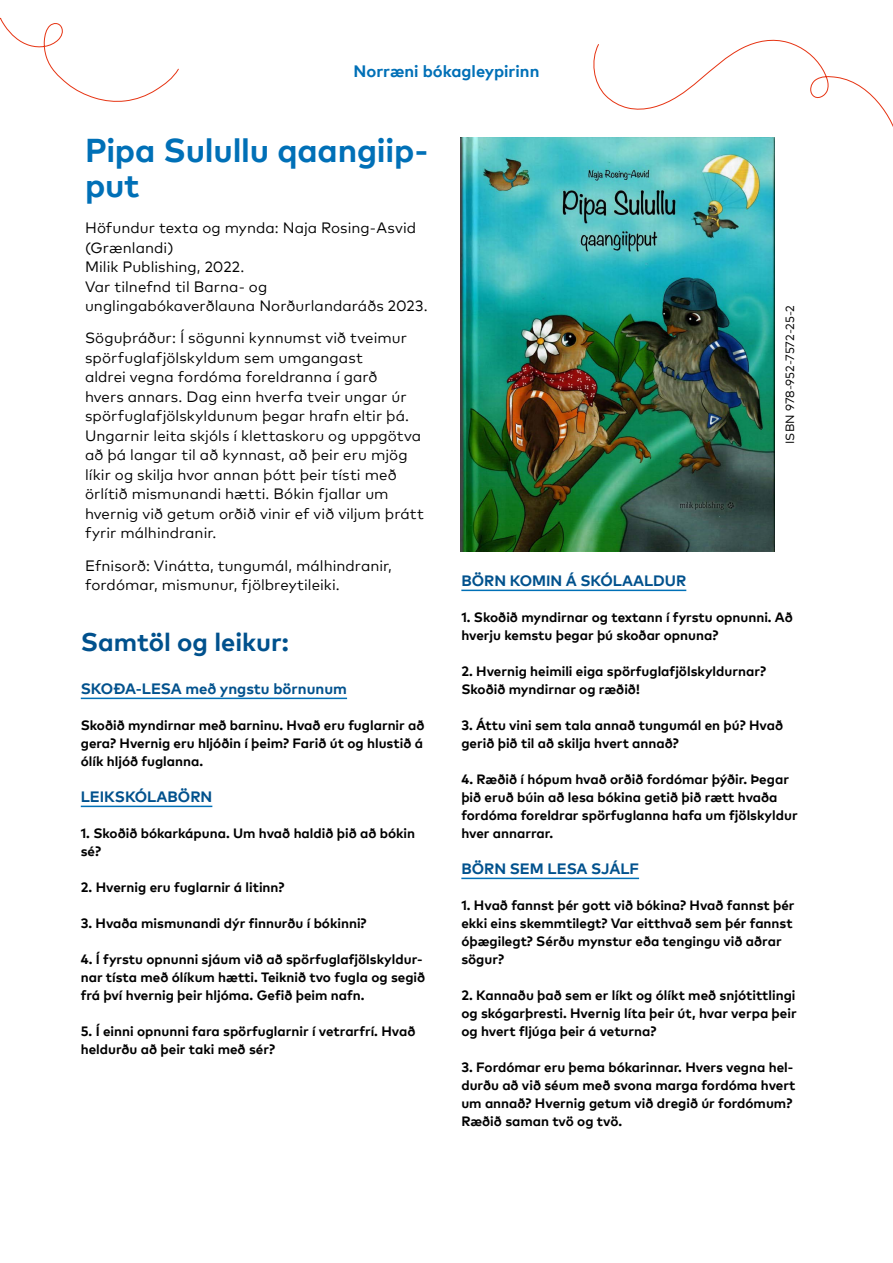
<style>
.page{position:relative;width:893px;height:1263px;background:#fff}
.page>*{position:absolute;margin:0;border:0;box-sizing:border-box;transform-origin:0 0}
.t1{font:700 33px/34.5px "Mark Pro";letter-spacing:-.005em;color:#0070b7}
.t2{font:700 25.5px "Mark Pro";color:#00518d}
.Header_txt{font:700 16.5px "Mark Pro";color:#0070b7}
.P_10{font:15px/19.5px "Mark Pro";letter-spacing:.005em;color:#000}
.Alleviivattu_väliotsikko{font:700 15px "Mark Pro";color:#00518d}
.P_10_space{font:15px/19.5px "Mark Pro";letter-spacing:.005em;color:#000}
.P_9_12_bold_space{font:700 13.5px/18px "Mark Pro";color:#000}
.ISBN{font:12px "Mark Pro";color:#000}
</style>
<div class="page">
<hr style="left:81px;top:698px;width:266px;height:1px;background:#0070b7">
<hr style="left:81px;top:806px;width:131px;height:1px;background:#0070b7">
<hr style="left:461px;top:590px;width:225px;height:1px;background:#0070b7">
<hr style="left:461px;top:878px;width:178px;height:1px;background:#0070b7">
<svg style="left:593px;top:39px;width:300px;height:88px"></svg>
<svg style="left:0;top:17px;width:179px;height:85px"></svg>
<img style="left:461px;top:137px;width:314px;height:414px">
<p class="Header_txt" style="left:353px;top:58px;width:187px">Norræni bókagleypirinn</p>
<h1 class="t1" style="left:85px;top:130px;width:345px">Pipa Sulullu qaangiip&shy;put</h1>
<p class="P_10_space" style="left:85px;top:217px;width:333px">Höfundur texta og mynda: Naja Rosing-Asvid (Grænlandi)</p>
<p class="P_10_space" style="left:85px;top:256px;width:161px">Milik Publishing, 2022.</p>
<p class="P_10" style="left:85px;top:275px;width:344px">Var tilnefnd til Barna- og unglingabókaverðlauna Norðurlandaráðs 2023.</p>
<p class="P_10" style="left:85px;top:327px;width:340px">Söguþráður: Í sögunni kynnumst við tveimur spörfuglafjölskyldum sem umgangast<br>aldrei vegna fordóma foreldranna í garð<br>hvers annars. Dag einn hverfa tveir ungar úr spörfuglafjölskyldunum þegar hrafn eltir þá.<br>Ungarnir leita skjóls í klettaskoru og uppgötva að þá langar til að kynnast, að þeir eru mjög líkir og skilja hvor annan þótt þeir tísti með örlítið mismunandi hætti. Bókin fjallar um hvernig við getum orðið vinir ef við viljum þrátt fyrir málhindranir.</p>
<p class="P_10" style="left:85px;top:554px;width:308px">Efnisorð: Vinátta, tungumál, málhindranir, fordómar, mismunur, fjölbreytileiki.</p>
<h2 class="t2" style="left:81px;top:622px;width:210px">Samtöl og leikur:</h2>
<p class="Alleviivattu_väliotsikko" style="left:81px;top:677px;width:268px">SKOÐA-LESA með yngstu börnunum</p>
<p class="P_9_12_bold_space" style="left:81px;top:715px;width:345px;text-align:justify">Skoðið myndirnar með barninu. Hvað eru fuglarnir að gera? Hvernig eru hljóðin í þeim? Farið út og hlustið á ólík hljóð fuglanna.</p>
<p class="Alleviivattu_väliotsikko" style="left:81px;top:785px;width:133px">LEIKSKÓLABÖRN</p>
<p class="P_9_12_bold_space" style="left:81px;top:823px;width:336px">1. Skoðið bókarkápuna. Um hvað haldið þið að bókin sé?</p>
<p class="P_9_12_bold_space" style="left:81px;top:877px;width:205px">2. Hvernig eru fuglarnir á litinn?</p>
<p class="P_9_12_bold_space" style="left:81px;top:913px;width:287px">3. Hvaða mismunandi dýr finnurðu í bókinni?</p>
<p class="P_9_12_bold_space" style="left:81px;top:949px;width:346px">4. Í fyrstu opnunni sjáum við að spörfuglafjölskyldur&shy;nar tísta með ólíkum hætti. Teiknið tvo fugla og segið frá því hvernig þeir hljóma. Gefið þeim nafn.</p>
<p class="P_9_12_bold_space" style="left:81px;top:1021px;width:336px">5. Í einni opnunni fara spörfuglarnir í vetrarfrí. Hvað heldurðu að þeir taki með sér?</p>
<p class="ISBN" style="left:781px;top:444px;width:140px;rotate:-90deg">ISBN 978-952-7572-25-2</p>
<p class="Alleviivattu_väliotsikko" style="left:461px;top:569px;width:226px">BÖRN KOMIN Á SKÓLAALDUR</p>
<p class="P_9_12_bold_space" style="left:461px;top:607px;width:333px">1. Skoðið myndirnar og textann í fyrstu opnunni. Að hverju kemstu þegar þú skoðar opnuna?</p>
<p class="P_9_12_bold_space" style="left:461px;top:661px;width:306px">2. Hvernig heimili eiga spörfuglafjölskyldurnar?<br>Skoðið myndirnar og ræðið!</p>
<p class="P_9_12_bold_space" style="left:461px;top:715px;width:323px">3. Áttu vini sem tala annað tungumál en þú? Hvað gerið þið til að skilja hvert annað?</p>
<p class="P_9_12_bold_space" style="left:461px;top:769px;width:338px">4. Ræðið í hópum hvað orðið fordómar þýðir. Þegar þið eruð búin að lesa bókina getið þið rætt hvaða fordóma foreldrar spörfuglanna hafa um fjölskyldur hver annarrar.</p>
<p class="Alleviivattu_väliotsikko" style="left:461px;top:857px;width:179px">BÖRN SEM LESA SJÁLF</p>
<p class="P_9_12_bold_space" style="left:461px;top:895px;width:335px">1. Hvað fannst þér gott við bókina? Hvað fannst þér ekki eins skemmtilegt? Var eitthvað sem þér fannst óþægilegt? Sérðu mynstur eða tengingu við aðrar sögur?</p>
<p class="P_9_12_bold_space" style="left:461px;top:985px;width:337px;text-align:justify">2. Kannaðu það sem er líkt og ólíkt með snjótittlingi og skógarþresti. Hvernig líta þeir út, hvar verpa þeir og hvert fljúga þeir á veturna?</p>
<p class="P_9_12_bold_space" style="left:461px;top:1057px;width:336px">3. Fordómar eru þema bókarinnar. Hvers vegna hel&shy;durðu að við séum með svona marga fordóma hvert um annað? Hvernig getum við dregið úr fordómum?<br>Ræðið saman tvö og tvö.</p>
</div>
